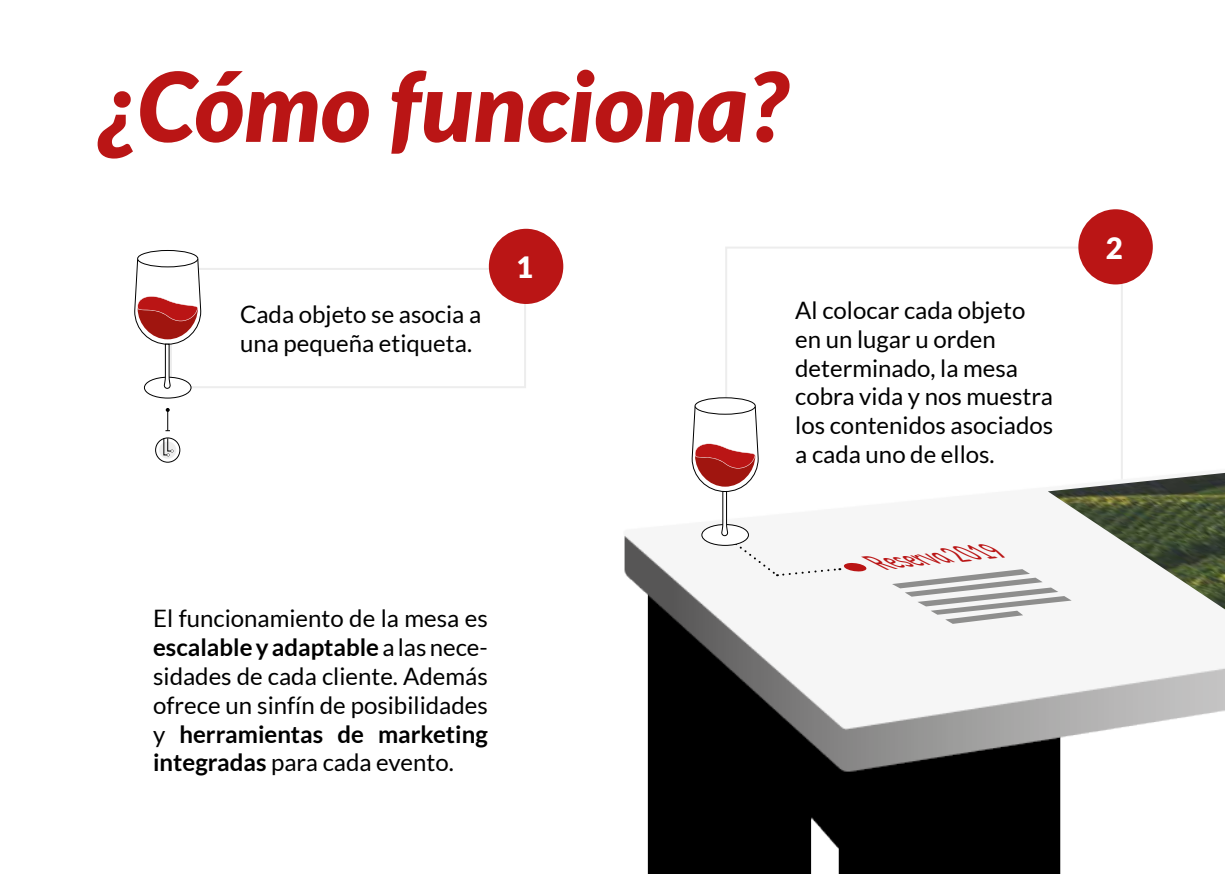
<style>
.page{position:relative;width:1225px;height:874px;background:#fff}
.page>*{position:absolute;margin:0;border:0;box-sizing:border-box;transform-origin:0 0}
.t1{font:italic 900 96px "Lato";color:#ba1515}
.t2{font:900 29.4px "Lato";color:#fff}
.t3{font:24px/28.8px "Lato";color:#000}
.t4{font:italic 500 22px "Lato";color:#ba1515}
.s1{font-weight:700}
</style>
<div class="page">
<img style="left:624px;top:437px;width:601px;height:436px">
<div style="left:170px;top:268px;width:356px;height:120px;border:2px solid #ededed"></div>
<div style="left:137px;top:250px;width:61px;height:17px;border:1px solid #000;border-radius:50%"></div>
<div style="left:144px;top:376px;width:47px;height:22px;border:1px solid #000;border-radius:50%"></div>
<svg style="left:134px;top:258px;width:68px;height:131px"></svg>
<svg style="left:155px;top:437px;width:25px;height:25px"></svg>
<svg style="left:165px;top:408px;width:5px;height:23px"></svg>
<div style="left:489px;top:229px;width:74px;height:75px;background:#ba1515;border-radius:50%"></div>
<div style="left:1078px;top:209px;width:74px;height:75px;background:#ba1515;border-radius:50%"></div>
<div style="left:694px;top:397px;width:62px;height:17px;border:1px solid #000;border-radius:50%"></div>
<svg style="left:691px;top:406px;width:179px;height:170px"></svg>
<svg style="left:892px;top:438px;width:333px;height:220px"></svg>
<h1 class="t1" style="left:98px;top:50px;width:690px">¿Cómo funciona?</h1>
<p class="t3" style="left:240px;top:300px;width:243px">Cada objeto se asocia a una pequeña etiqueta.</p>
<p class="t2" style="left:516px;top:250px;width:19px">1</p>
<p class="t3" style="left:153px;top:603px;width:336px;text-align:justify">El funcionamiento de la mesa es <span class="s1">escalable y adaptable</span> a las nece&shy;sidades de cada cliente. Además ofrece un sinfín de posibilidades y <span class="s1">herramientas de marketing integradas</span> para cada evento.</p>
<p class="t3" style="left:795px;top:295px;width:259px">Al colocar cada objeto en un lugar u orden determinado, la mesa cobra vida y nos muestra los contenidos asociados a cada uno de ellos.</p>
<p class="t4" style="left:884px;top:545px;width:129px;rotate:-6deg">Reserva 2019</p>
<p class="t2" style="left:1105px;top:230px;width:19px">2</p>
</div>
